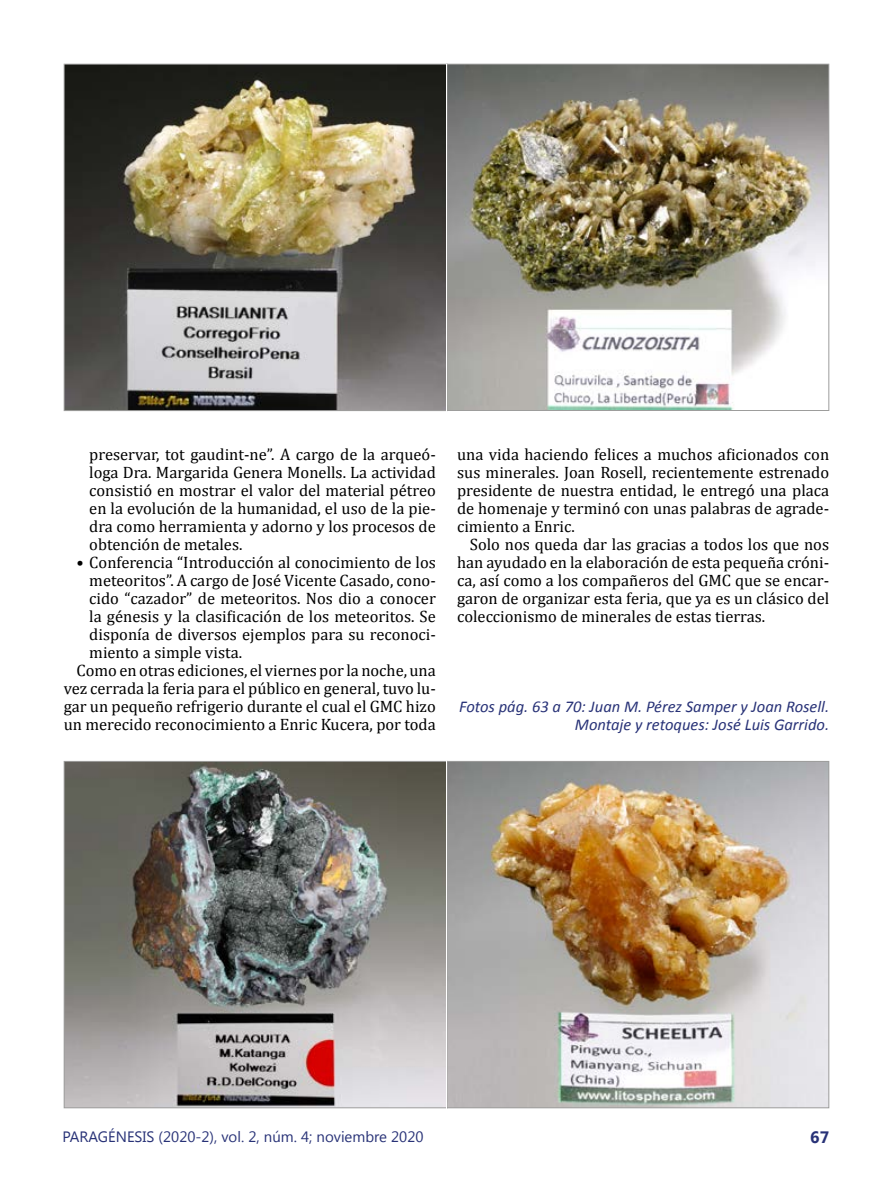
<style>
.page{position:relative;width:893px;height:1191px;background:#fff}
.page>*{position:absolute;margin:0;border:0;box-sizing:border-box;transform-origin:0 0}
.t1{font:16.5px/18px "Cambria";color:#000;text-align:justify}
.t2{font:italic 16.5px/18px "Calibri";color:#283277;text-align:right}
.t3{font:700 16.5px "Segoe UI";color:#283277}
.t4{font:15px "Segoe UI";color:#283277}
</style>
<div class="page">
<img style="left:66px;top:66px;width:761px;height:343px">
<img style="left:66px;top:763px;width:761px;height:343px">
<hr style="left:446px;top:64px;width:1px;height:349px;background:#fff">
<hr style="left:446px;top:760px;width:1px;height:350px;background:#fff">
<p class="t1" style="left:89px;top:445px;width:348px">preservar, tot gaudint-ne”. A cargo de la arqueó&shy;loga Dra. Margarida Genera Monells. La actividad consistió en mostrar el valor del material pétreo en la evolución de la humanidad, el uso de la pie&shy;dra como herramienta y adorno y los procesos de obtención de metales.</p>
<p class="t1" style="left:77px;top:553px;width:361px">• Conferencia “Introducción al conocimiento de los</p>
<p class="t1" style="left:89px;top:571px;width:348px">meteoritos”. A cargo de José Vicente Casado, cono-</p>
<p class="t1" style="left:89px;top:589px;width:348px">cido “cazador” de meteoritos. Nos dio a conocer</p>
<p class="t1" style="left:89px;top:607px;width:348px">la génesis y la clasificación de los meteoritos. Se</p>
<p class="t1" style="left:89px;top:625px;width:348px">disponía de diversos ejemplos para su reconoci-</p>
<p class="t1" style="left:89px;top:643px;width:154px">miento a simple vista.</p>
<p class="t1" style="left:77px;top:661px;width:361px">Como en otras ediciones, el viernes por la noche, una</p>
<p class="t1" style="left:64px;top:679px;width:374px">vez cerrada la feria para el público en general, tuvo lu-</p>
<p class="t1" style="left:64px;top:697px;width:374px">gar un pequeño refrigerio durante el cual el GMC hizo</p>
<p class="t1" style="left:64px;top:715px;width:374px">un merecido reconocimiento a Enric Kucera, por toda</p>
<p class="t1" style="left:457px;top:445px;width:374px">una vida haciendo felices a muchos aficionados con sus minerales. Joan Rosell, recientemente estrenado presidente de nuestra entidad, le entregó una placa de homenaje y terminó con unas palabras de agrade&shy;cimiento a Enric.</p>
<p class="t1" style="left:457px;top:535px;width:374px;text-indent:13px">Solo nos queda dar las gracias a todos los que nos han ayudado en la elaboración de esta pequeña cróni&shy;ca, así como a los compañeros del GMC que se encar&shy;garon de organizar esta feria, que ya es un clásico del coleccionismo de minerales de estas tierras.</p>
<p class="t2" style="left:459px;top:697px;width:372px">Fotos pág. 63 a 70: Juan M. Pérez Samper y Joan Rosell.<br>Montaje y retoques: José Luis Garrido.</p>
<p class="t4" style="left:63px;top:1126px;width:362px">PARAGÉNESIS (2020-2), vol. 2, núm. 4; noviembre 2020</p>
<p class="t3" style="left:810px;top:1125px;width:20px">67</p>
</div>
